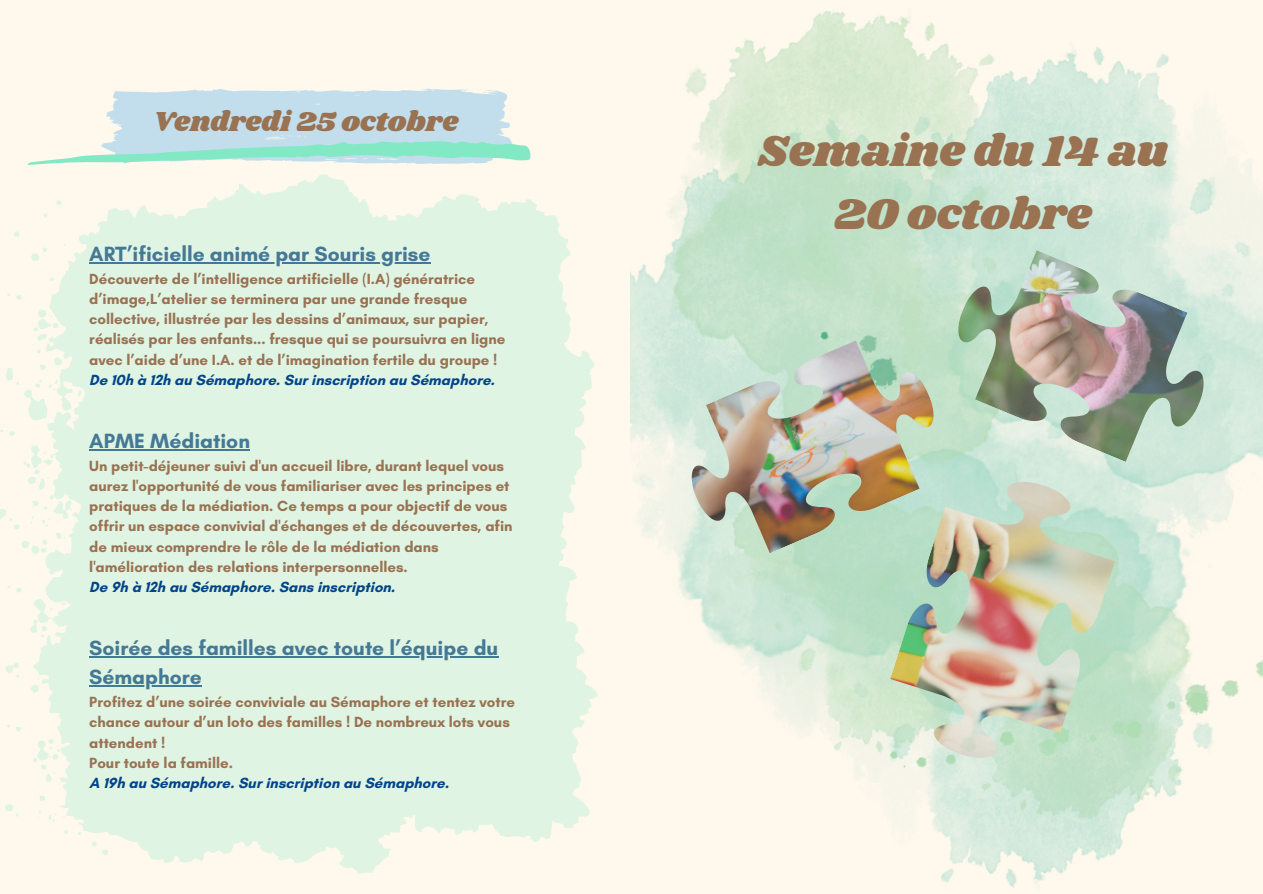
<style>
.page{position:relative;width:1263px;height:894px;background:#fff}
.page>*{position:absolute;margin:0;border:0;box-sizing:border-box;transform-origin:0 0}
.t1{font:45px/63px "Shrikhand";color:#997252;text-align:center}
.t2{font:28.5px "Shrikhand";color:#997252}
.t3{font:700 21px "Glacial Indifference";color:#447996}
.t4{font:700 15px/20.2px "Glacial Indifference";color:#997252}
.t5{font:700 15px "Glacial Indifference";color:#00448a}
</style>
<div class="page">
<div style="left:0;top:0;width:1263px;height:893px;background:#fff8ed"></div>
<svg style="left:28px;top:88px;width:502px;height:77px"></svg>
<img style="left:631px;top:10px;width:632px;height:878px">
<img style="left:690px;top:340px;width:245px;height:213px">
<img style="left:890px;top:480px;width:225px;height:279px">
<img style="left:957px;top:250px;width:248px;height:212px">
<svg style="left:0;top:174px;width:598px;height:699px;fill:#e0f4e3"></svg>
<hr style="left:89px;top:656px;width:409px;height:1px;background:#447996">
<hr style="left:89px;top:685px;width:113px;height:1px;background:#447996">
<hr style="left:89px;top:262px;width:342px;height:1px;background:#447996">
<hr style="left:89px;top:449px;width:161px;height:1px;background:#447996">
<p class="t2" style="left:153px;top:102px;width:307px">Vendredi 25 octobre</p>
<p class="t3" style="left:89px;top:241px;width:343px">ART’ificielle animé par Souris grise</p>
<p class="t4" style="left:89px;top:268px;width:418px">Découverte de l’intelligence artificielle (I.A) génératrice d’image,L’atelier se terminera par une grande fresque collective, illustrée par les dessins d’animaux, sur papier, réalisés par les enfants... fresque qui se poursuivra en ligne avec l’aide d’une I.A. et de l’imagination fertile du groupe !</p>
<p class="t5" style="left:89px;top:370px;width:407px">De 10h à 12h au Sémaphore. Sur inscription au Sémaphore.</p>
<p class="t3" style="left:89px;top:428px;width:162px">APME Médiation</p>
<p class="t4" style="left:89px;top:455px;width:425px">Un petit-déjeuner suivi d'un accueil libre, durant lequel vous aurez l'opportunité de vous familiariser avec les principes et pratiques de la médiation. Ce temps a pour objectif de vous offrir un espace convivial d'échanges et de découvertes, afin de mieux comprendre le rôle de la médiation dans l'amélioration des relations interpersonnelles.</p>
<p class="t5" style="left:89px;top:577px;width:307px">De 9h à 12h au Sémaphore. Sans inscription.</p>
<p class="t3" style="left:89px;top:635px;width:411px">Soirée des familles avec toute l’équipe du</p>
<p class="t3" style="left:89px;top:664px;width:114px">Sémaphore</p>
<p class="t4" style="left:89px;top:691px;width:427px">Profitez d’une soirée conviviale au Sémaphore et tentez votre</p>
<p class="t4" style="left:89px;top:711px;width:422px">chance autour d’un loto des familles ! De nombreux lots vous attendent !<br>Pour toute la famille.</p>
<p class="t5" style="left:89px;top:773px;width:361px">A 19h au Sémaphore. Sur inscription au Sémaphore.</p>
<h2 class="t1" style="left:758px;top:121px;width:412px">Semaine du 14 au<br>20 octobre</h2>
</div>
